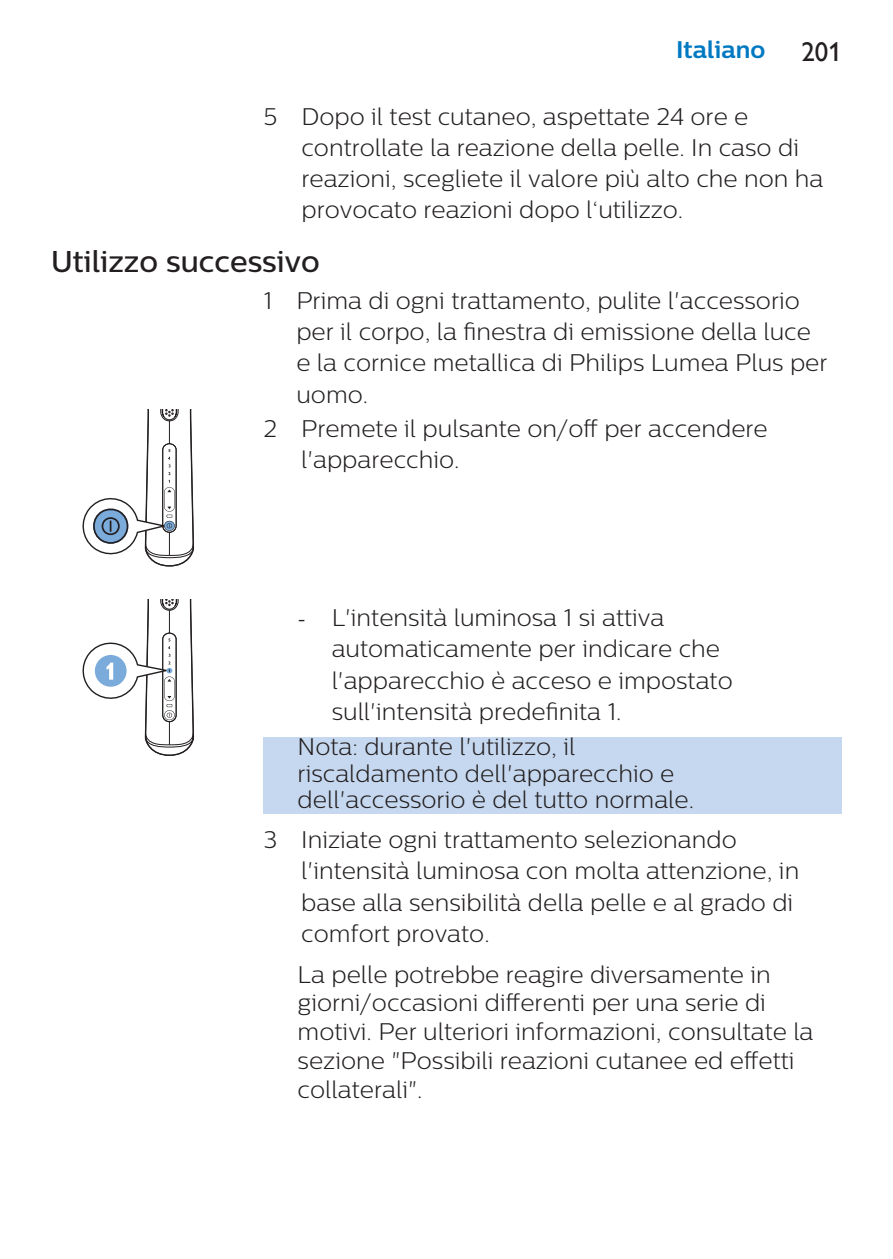
<style>
.page{position:relative;width:893px;height:1259px;background:#fff}
.page>*{position:absolute;margin:0;border:0;box-sizing:border-box;transform-origin:0 0}
.t1{font:500 30px "Centrale Sans";color:#231f20}
.t2{font:27px "Gill Sans Alt One WGL";color:#231f20}
.t3{font:300 24px/31.2px "Centrale Sans";color:#231f20}
.t4{font:700 24px "Centrale Sans";color:#0079c2}
.s1{font-family:"Minion Pro";font-weight:400}
</style>
<div class="page">
<div style="left:264px;top:737px;width:578px;height:77px;background:#c6d8ef"></div>
<svg style="left:82px;top:410px;width:113px;height:157px"></svg>
<svg style="left:82px;top:599px;width:113px;height:157px"></svg>
<p class="t4" style="left:676px;top:35px;width:91px">Italiano</p>
<p class="t2" style="left:801px;top:33px;width:42px">201</p>
<p class="t3" style="left:301px;top:100px;width:523px;text-indent:-38px">5 Dopo il test cutaneo, aspettate 24 ore e controllate la reazione della pelle. In caso di reazioni, scegliete il valore più alto che non ha provocato reazioni dopo l‘utilizzo.</p>
<p class="t1" style="left:51px;top:243px;width:270px">Utilizzo successivo</p>
<p class="t3" style="left:296px;top:285px;width:533px;text-indent:-33px">1 Prima di ogni trattamento, pulite l'accessorio per il corpo, la finestra di emissione della luce e la cornice metallica di Philips Lumea Plus per uomo.</p>
<p class="t3" style="left:301px;top:412px;width:468px;text-indent:-37px">2 Premete il pulsante on/off per accendere l'apparecchio.</p>
<p class="t3" style="left:332px;top:602px;width:403px;text-indent:-34px"><span class="s1">-</span> L'intensità luminosa 1 si attiva automaticamente per indicare che l'apparecchio è acceso e impostato sull'intensità predefinita 1.</p>
<p class="t3" style="left:298px;top:733px;width:398px;line-height:26.4px">Nota: durante l'utilizzo, il riscaldamento dell'apparecchio e dell'accessorio è del tutto normale.</p>
<p class="t3" style="left:301px;top:824px;width:500px;text-indent:-38px">3 Iniziate ogni trattamento selezionando l'intensità luminosa con molta attenzione, in base alla sensibilità della pelle e al grado di comfort provato.</p>
<p class="t3" style="left:298px;top:959px;width:517px;line-height:28.8px">La pelle potrebbe reagire diversamente in giorni/occasioni differenti per una serie di motivi. Per ulteriori informazioni, consultate la sezione "Possibili reazioni cutanee ed effetti collaterali".</p>
</div>
